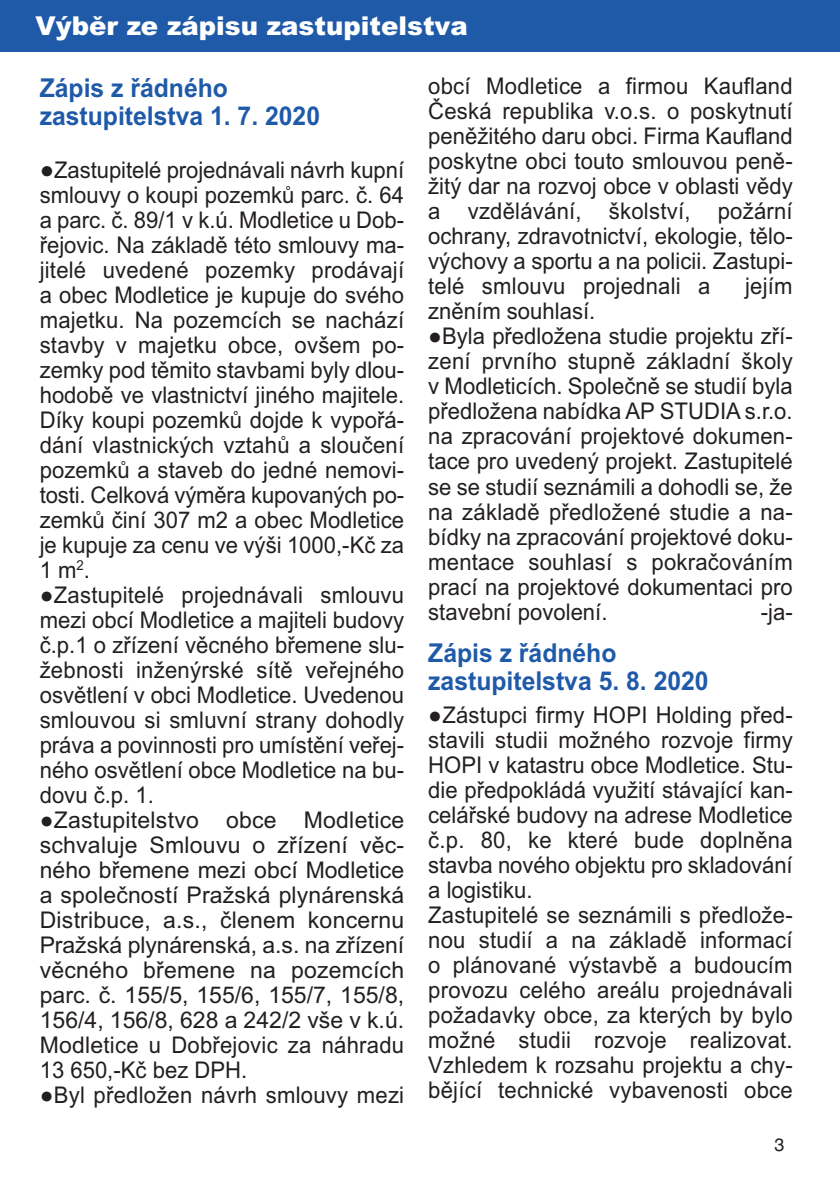
<style>
.page{position:relative;width:840px;height:1191px;background:#fff}
.page>*{position:absolute;margin:0;border:0;box-sizing:border-box;transform-origin:0 0}
.t1{font:700 26px/28px "Arial";color:#1f5aa9;scale:.95 1}
.t2{font:900 26px "Arial";color:#fff}
.t3{font:23px/25px "Arial";letter-spacing:.01em;color:#231f20;text-align:justify}
.t4{font:23px/25px "Arial";letter-spacing:.01em;color:#231f20;text-align:justify;scale:.96 1}
.t5{font:18px "Helvetica";color:#231f20}
.s1{font-size:24px}
</style>
<div class="page">
<div style="left:0;top:0;width:839px;height:51px;background:#1f5aa9"></div>
<p class="t2" style="left:36px;top:11px;width:433px">Výběr ze zápisu zastupitelstva</p>
<p class="t1" style="left:40px;top:74px;width:296px">Zápis z řádného zastupitelstva 1. 7. 2020</p>
<p class="t4" style="left:40px;top:159px;width:381px"><span class="s1">●</span>Zastupitelé projednávali návrh kupní smlouvy o koupi pozemků parc. č. 64 a parc. č. 89/1 v k.ú. Modletice u Dob&shy;řejovic. Na základě této smlouvy ma&shy;jitelé uvedené pozemky prodávají a obec Modletice je kupuje do svého majetku. Na pozemcích se nachází stavby v majetku obce, ovšem po&shy;zemky pod těmito stavbami byly dlou&shy;hodobě ve vlastnictví jiného majitele.<br>Díky koupi pozemků dojde k vypořá&shy;dání vlastnických vztahů a sloučení pozemků a staveb do jedné nemovi&shy;tosti. Celková výměra kupovaných po&shy;zemků činí 307 m2 a obec Modletice je kupuje za cenu ve výši 1000,-Kč za 1 m<sup>2</sup>.</p>
<p class="t3" style="left:40px;top:584px;width:366px">●Zastupitelé projednávali smlouvu mezi obcí Modletice a majiteli budovy č.p.1 o zřízení věcného břemene slu&shy;žebnosti inženýrské sítě veřejného osvětlení v obci Modletice. Uvedenou smlouvou si smluvní strany dohodly práva a povinnosti pro umístění veřej&shy;ného osvětlení obce Modletice na bu&shy;dovu č.p. 1.</p>
<p class="t3" style="left:40px;top:809px;width:366px">●Zastupitelstvo obce Modletice schvaluje Smlouvu o zřízení věc&shy;ného břemene mezi obcí Modletice a společností Pražská plynárenská Distribuce, a.s., členem koncernu Pražská plynárenská, a.s. na zřízení věcného břemene na pozemcích parc. č. 155/5, 155/6, 155/7, 155/8, 156/4, 156/8, 628 a 242/2 vše v k.ú.<br>Modletice u Dobřejovic za náhradu 13 650,-Kč bez DPH.</p>
<p class="t3" style="left:40px;top:1084px;width:366px">●Byl předložen návrh smlouvy mezi</p>
<p class="t4" style="left:428px;top:76px;width:381px">obcí Modletice a firmou Kaufland Česká republika v.o.s. o poskytnutí peněžitého daru obci. Firma Kaufland poskytne obci touto smlouvou peně&shy;žitý dar na rozvoj obce v oblasti vědy a vzdělávání, školství, požární ochrany, zdravotnictví, ekologie, tělo&shy;výchovy a sportu a na policii. Zastupi&shy;telé smlouvu projednali a</p>
<p class="t4" style="left:744px;top:276px;width:51px">jejím</p>
<p class="t4" style="left:428px;top:301px;width:175px">zněním souhlasí.</p>
<p class="t3" style="left:428px;top:326px;width:366px">●Byla předložena studie projektu zří&shy;zení prvního stupně základní školy v Modleticích. Společně se studií byla předložena nabídka AP STUDIA s.r.o. na zpracování projektové dokumen&shy;tace pro uvedený projekt. Zastupitelé se se studií seznámili a dohodli se, že na základě předložené studie a na&shy;bídky na zpracování projektové doku&shy;mentace souhlasí s pokračováním prací na projektové dokumentaci pro stavební povolení.</p>
<p class="t4" style="left:760px;top:601px;width:35px">-ja-</p>
<p class="t1" style="left:428px;top:639px;width:296px">Zápis z řádného zastupitelstva 5. 8. 2020</p>
<p class="t3" style="left:428px;top:704px;width:366px;text-align:left">●Zástupci firmy HOPI Holding před&shy;stavili studii možného rozvoje firmy HOPI v katastru obce Modletice. Stu&shy;die předpokládá využití stávající kan&shy;celářské budovy na adrese Modletice č.p. 80, ke které bude doplněna stavba nového objektu pro skladování a logistiku.<br>Zastupitelé se seznámili s předlože&shy;nou studií a na základě informací o plánované výstavbě a budoucím provozu celého areálu projednávali požadavky obce, za kterých by bylo možné studii rozvoje realizovat.<br>Vzhledem k rozsahu projektu a chy&shy;bějící technické vybavenosti obce</p>
<p class="t5" style="left:774px;top:1137px;width:12px">3</p>
</div>
